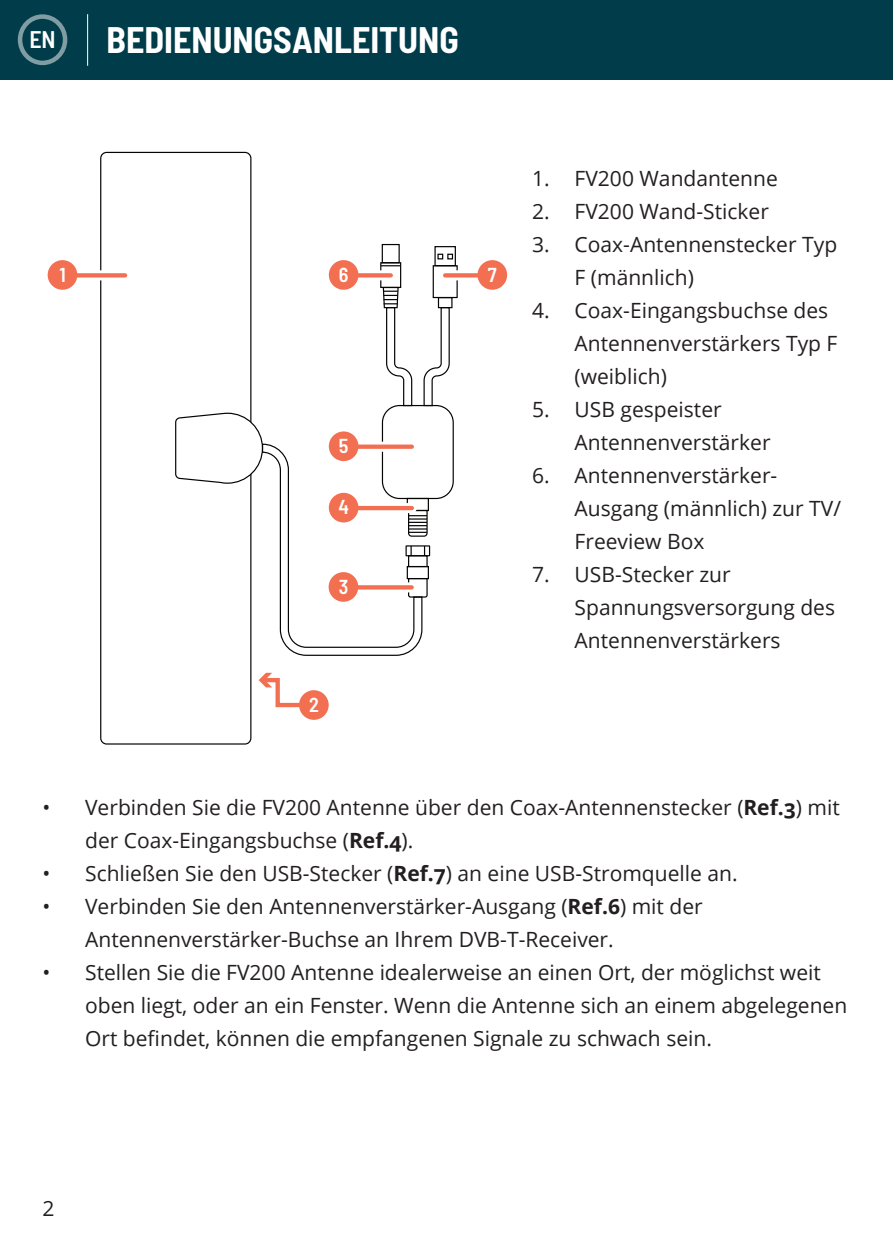
<style>
.page{position:relative;width:893px;height:1259px;background:#fff}
.page>*{position:absolute;margin:0;border:0;box-sizing:border-box;transform-origin:0 0}
.Page_Heading{font:700 semi-condensed 36px "Barlow";color:#fff}
.t1{font:600 semi-condensed 24px "Barlow";color:#fff}
.t2{font:21px/33px "Open Sans";color:#231f20}
.t3{font:600 semi-condensed 20.1px "Barlow";color:#fff}
.s1{font-weight:700}
</style>
<div class="page">
<div style="left:0;top:0;width:892px;height:80px;background:#003c49"></div>
<hr style="left:87px;top:14px;width:1px;height:52px;background:#fff">
<div style="left:18px;top:14px;width:49px;height:51px;border:4px solid #fff;border-radius:50%"></div>
<div style="left:381px;top:405px;width:72px;height:94px;border:1px solid #040503;border-radius:17px"></div>
<div style="left:380px;top:262px;width:21px;height:26px;border:1px solid #040503"></div>
<div style="left:381px;top:244px;width:18px;height:19px;border:1px solid #040503"></div>
<svg style="left:380px;top:265px;width:20px;height:1px"></svg>
<div style="left:432px;top:265px;width:25px;height:33px;border:1px solid #040503"></div>
<div style="left:434px;top:246px;width:21px;height:20px;border:1px solid #040503"></div>
<svg style="left:437px;top:254px;width:16px;height:5px"></svg>
<svg style="left:357px;top:270px;width:33px;height:10px"></svg>
<svg style="left:358px;top:273px;width:32px;height:4px"></svg>
<div style="left:328px;top:260px;width:30px;height:30px;background:#f36f51;border-radius:50%"></div>
<svg style="left:445px;top:270px;width:32px;height:10px"></svg>
<svg style="left:445px;top:273px;width:32px;height:4px"></svg>
<div style="left:477px;top:260px;width:30px;height:30px;background:#f36f51;border-radius:50%"></div>
<div style="left:100px;top:152px;width:151px;height:592px;border:1px solid #040503;border-radius:6px"></div>
<svg style="left:175px;top:286px;width:275px;height:370px"></svg>
<svg style="left:76px;top:270px;width:52px;height:10px"></svg>
<svg style="left:77px;top:273px;width:48px;height:4px"></svg>
<div style="left:48px;top:260px;width:29px;height:30px;background:#f36f51;border-radius:50%"></div>
<div style="left:299px;top:690px;width:29px;height:30px;background:#f36f51;border-radius:50%"></div>
<svg style="left:258px;top:673px;width:45px;height:36px"></svg>
<p class="t1" style="left:29px;top:22px;width:28px">EN</p>
<p class="Page_Heading" style="left:106px;top:14px;width:354px">BEDIENUNGSANLEITUNG</p>
<p class="t3" style="left:59px;top:260px;width:8px">1</p>
<p class="t3" style="left:339px;top:260px;width:11px">6</p>
<p class="t3" style="left:487px;top:260px;width:10px">7</p>
<p class="t3" style="left:339px;top:431px;width:11px">5</p>
<p class="t3" style="left:338px;top:493px;width:12px">4</p>
<p class="t3" style="left:338px;top:572px;width:11px">3</p>
<p class="t3" style="left:309px;top:690px;width:11px">2</p>
<p class="t2" style="left:531px;top:161px;width:247px">1. FV200 Wandantenne</p>
<p class="t2" style="left:531px;top:194px;width:238px">2. FV200 Wand-Sticker</p>
<p class="t2" style="left:574px;top:227px;width:264px;text-indent:-43px">3. Coax-Antennenstecker Typ<br>F (männlich)</p>
<p class="t2" style="left:574px;top:293px;width:264px;text-indent:-43px">4. Coax-Eingangsbuchse des<br>Antennenverstärkers Typ F (weiblich)</p>
<p class="t2" style="left:574px;top:392px;width:197px;text-indent:-43px">5. USB gespeister<br>Antennenverstärker</p>
<p class="t2" style="left:574px;top:458px;width:268px;text-indent:-43px">6. Antennenverstärker-<br>Ausgang (männlich) zur TV/<br>Freeview Box</p>
<p class="t2" style="left:574px;top:557px;width:262px;text-indent:-43px">7. USB-Stecker zur<br>Spannungsversorgung des<br>Antennenverstärkers</p>
<p class="t2" style="left:85px;top:790px;width:755px;text-indent:-43px">• Verbinden Sie die FV200 Antenne über den Coax-Antennenstecker (<span class="s1">Ref.3</span>) mit der Coax-Eingangsbuchse (<span class="s1">Ref.4</span>).</p>
<p class="t2" style="left:43px;top:856px;width:696px">• Schließen Sie den USB-Stecker (<span class="s1">Ref.7</span>) an eine USB-Stromquelle an.</p>
<p class="t2" style="left:85px;top:889px;width:618px;text-indent:-43px">• Verbinden Sie den Antennenverstärker-Ausgang (<span class="s1">Ref.6</span>) mit der<br>Antennenverstärker-Buchse an Ihrem DVB-T-Receiver.</p>
<p class="t2" style="left:85px;top:955px;width:763px;text-indent:-43px">• Stellen Sie die FV200 Antenne idealerweise an einen Ort, der möglichst weit oben liegt, oder an ein Fenster. Wenn die Antenne sich an einem abgelegenen<br>Ort befindet, können die empfangenen Signale zu schwach sein.</p>
<p class="t2" style="left:43px;top:1191px;width:14px">2</p>
</div>
